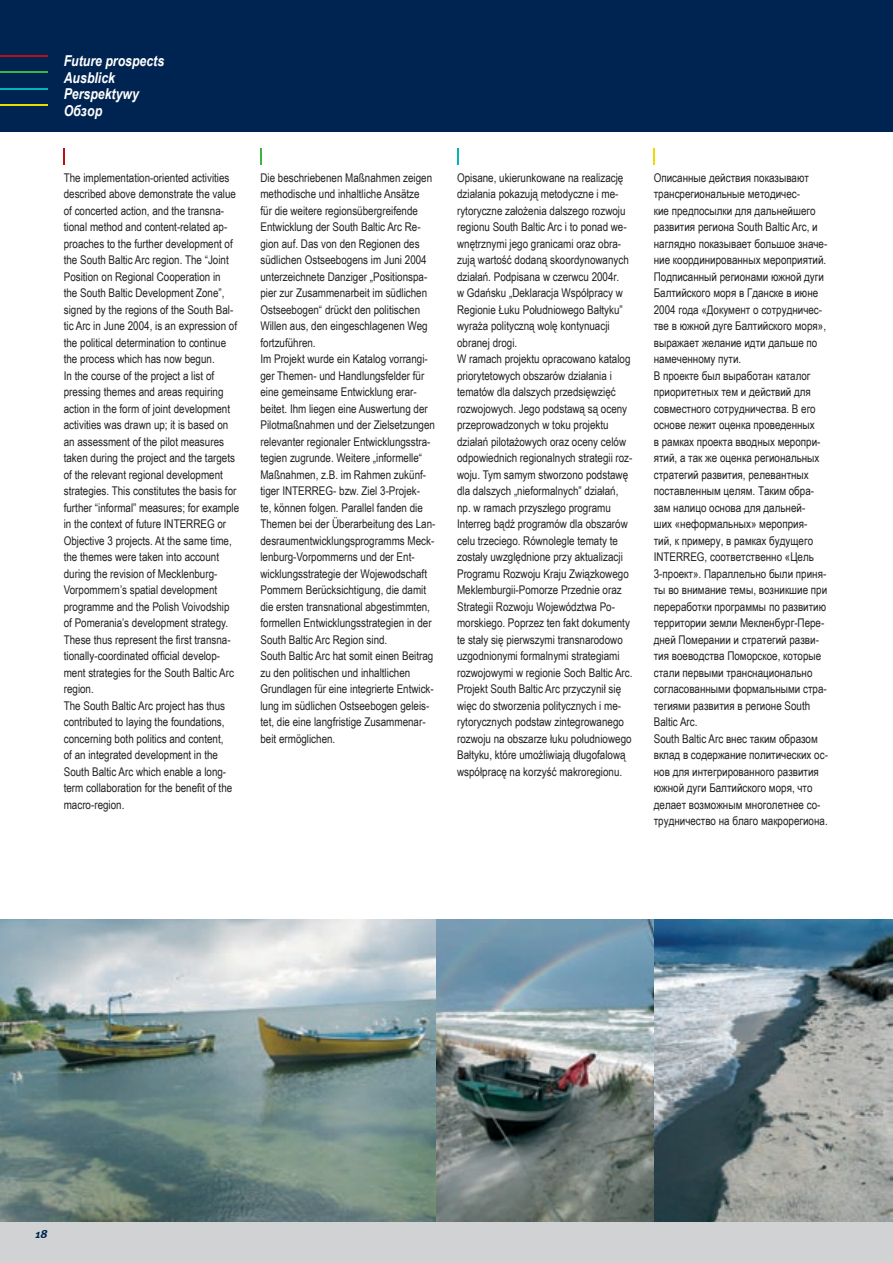
<style>
.page{position:relative;width:893px;height:1263px;background:#fff}
.page>*{position:absolute;margin:0;border:0;box-sizing:border-box;transform-origin:0 0}
.t1{font:italic 700 15px/16.5px "Arial Narrow";color:#fff}
.t2{font:12px/16.5px "Arial Narrow";color:#231f20}
.t3{font:italic 700 12px "Meta";color:#002451}
</style>
<div class="page">
<div style="left:0;top:0;width:893px;height:132px;background:#002451"></div>
<hr style="left:0;top:56px;width:47px;height:1px;background:#bb1018">
<hr style="left:0;top:72px;width:47px;height:1px;background:#3ab54a">
<hr style="left:0;top:88px;width:47px;height:1px;background:#00b6bc">
<hr style="left:0;top:104px;width:47px;height:1px;background:#ebdb01">
<div style="left:0;top:1221px;width:893px;height:42px;background:#d1d2d4"></div>
<img style="left:0;top:919px;width:893px;height:302px">
<svg style="left:64px;top:149px;width:1px;height:16px"></svg>
<svg style="left:260px;top:149px;width:2px;height:16px"></svg>
<svg style="left:457px;top:149px;width:1px;height:16px"></svg>
<svg style="left:654px;top:149px;width:1px;height:16px"></svg>
<p class="t1" style="left:64px;top:52px;width:102px">Future prospects<br>Ausblick<br>Perspektywy<br>Обзор</p>
<p class="t2" style="left:64px;top:169px;width:177px">The implementation-oriented activities described above demonstrate the value of concerted action, and the transna&shy;tional method and content-related ap&shy;proaches to the further development of the South Baltic Arc region. The “Joint Position on Regional Cooperation in<br>the South Baltic Development Zone”, signed by the regions of the South Bal&shy;tic Arc in June 2004, is an expression of the political determination to continue the process which has now begun.<br>In the course of the project a list of pressing themes and areas requiring action in the form of joint development activities was drawn up; it is based on an assessment of the pilot measures taken during the project and the targets of the relevant regional development strategies. This constitutes the basis for further “informal” measures; for example in the context of future INTERREG or Objective 3 projects. At the same time, the themes were taken into account during the revision of Mecklenburg-Vorpommern’s spatial development programme and the Polish Voivodship of Pomerania’s development strategy.<br>These thus represent the first transna&shy;tionally-coordinated official develop&shy;ment strategies for the South Baltic Arc region.<br>The South Baltic Arc project has thus contributed to laying the foundations, concerning both politics and content,<br>of an integrated development in the South Baltic Arc which enable a long&shy;term collaboration for the benefit of the macro-region.</p>
<p class="t2" style="left:457px;top:169px;width:177px">Opisane, ukierunkowane na realizację działania pokazują metodyczne i me&shy;rytoryczne założenia dalszego rozwoju regionu South Baltic Arc i to ponad we&shy;wnętrznymi jego granicami oraz obra&shy;zują wartość dodaną skoordynowanych działań. Podpisana w czerwcu 2004r.<br>w Gdańsku „Deklaracja Współpracy w Regionie Łuku Południowego Bałtyku” wyraża polityczną wolę kontynuacji obranej drogi.<br>W ramach projektu opracowano katalog priorytetowych obszarów działania i tematów dla dalszych przedsięwzięć rozwojowych. Jego podstawą są oceny przeprowadzonych w toku projektu działań pilotażowych oraz oceny celów odpowiednich regionalnych strategii roz&shy;woju. Tym samym stworzono podstawę dla dalszych „nieformalnych” działań, np. w ramach przyszłego programu Interreg bądź programów dla obszarów celu trzeciego. Równolegle tematy te zostały uwzględnione przy aktualizacji Programu Rozwoju Kraju Związkowego Meklemburgii-Pomorze Przednie oraz Strategii Rozwoju Województwa Po&shy;morskiego. Poprzez ten fakt dokumenty te stały się pierwszymi transnarodowo uzgodnionymi formalnymi strategiami rozwojowymi w regionie Soch Baltic Arc.<br>Projekt South Baltic Arc przyczynił się więc do stworzenia politycznych i me&shy;rytorycznych podstaw zintegrowanego rozwoju na obszarze łuku południowego Bałtyku, które umożliwiają długofalową współpracę na korzyść makroregionu.</p>
<p class="t2" style="left:654px;top:169px;width:176px">Описанные действия показывают трансрегиональные методичес-<br>кие предпосылки для дальнейшего развития региона South Baltic Arc, и наглядно показывает большое значе&shy;ние координированных мероприятий.<br>Подписанный регионами южной дуги Балтийского моря в Гданске в июне 2004 года «Документ о сотрудничес&shy;тве в южной дуге Балтийского моря», выражает желание идти дальше по намеченному пути.<br>В проекте был выработан каталог приоритетных тем и действий для совместного сотрудничества. В его основе лежит оценка проведенных<br>в рамках проекта вводных меропри&shy;ятий, а так же оценка региональных стратегий развития, релевантных поставленным целям. Таким обра&shy;зам налицо основа для дальней-<br>ших «неформальных» мероприя&shy;тий, к примеру, в рамках будущего INTERREG, соответственно «Цель 3-проект». Параллельно были приня&shy;ты во внимание темы, возникшие при переработки программы по развитию территории земли Мекленбург-Пере&shy;дней Померании и стратегий разви&shy;тия воеводства Поморское, которые стали первыми транснационально согласованными формальными стра&shy;тегиями развития в регионе South Baltic Arc.<br>South Baltic Arc внес таким образом вклад в содержание политических ос&shy;нов для интегрированного развития южной дуги Балтийского моря, что делает возможным многолетнее со&shy;трудничество на благо макрорегиона.</p>
<p class="t2" style="left:260px;top:169px;width:177px">Die beschriebenen Maßnahmen zeigen methodische und inhaltliche Ansätze<br>für die weitere regionsübergreifende Entwicklung der South Baltic Arc Re&shy;gion auf. Das von den Regionen des südlichen Ostseebogens im Juni 2004 unterzeichnete Danziger „Positionspa&shy;pier zur Zusammenarbeit im südlichen Ostseebogen“ drückt den politischen Willen aus, den eingeschlagenen Weg fortzuführen.<br>Im Projekt wurde ein Katalog vorrangi&shy;ger Themen- und Handlungsfelder für eine gemeinsame Entwicklung erar&shy;beitet. Ihm liegen eine Auswertung der Pilotmaßnahmen und der Zielsetzungen relevanter regionaler Entwicklungsstra&shy;tegien zugrunde. Weitere „informelle“ Maßnahmen, z.B. im Rahmen zukünf&shy;tiger INTERREG- bzw. Ziel 3-Projek-<br>te, können folgen. Parallel fanden die Themen bei der Überarbeitung des Lan&shy;desraumentwicklungsprogramms Meck&shy;lenburg-Vorpommerns und der Ent&shy;wicklungsstrategie der Wojewodschaft Pommern Berücksichtigung, die damit die ersten transnational abgestimmten, formellen Entwicklungsstrategien in der South Baltic Arc Region sind.<br>South Baltic Arc hat somit einen Beitrag zu den politischen und inhaltlichen Grundlagen für eine integrierte Entwick&shy;lung im südlichen Ostseebogen geleis&shy;tet, die eine langfristige Zusammenar&shy;beit ermöglichen.</p>
<p class="t3" style="left:35px;top:1226px;width:14px">18</p>
</div>
